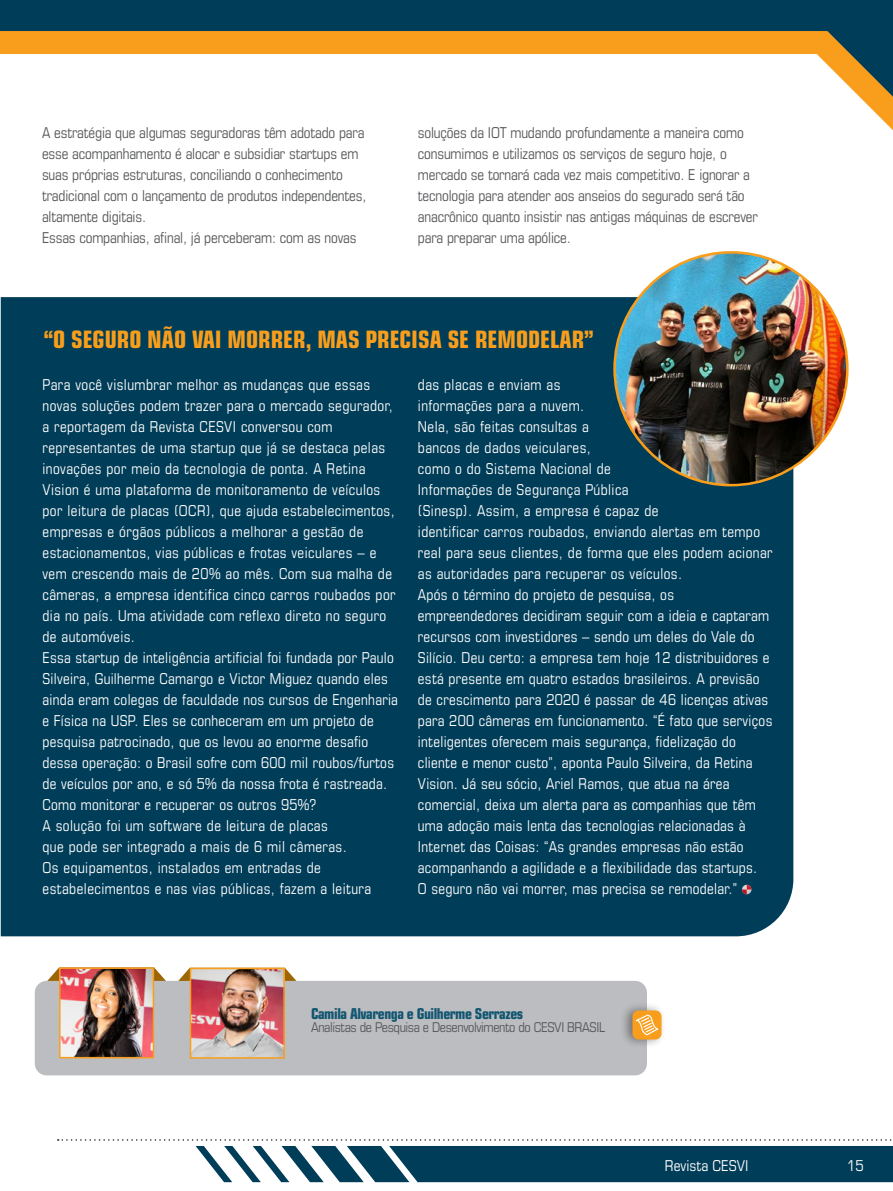
<style>
.page{position:relative;width:893px;height:1191px;background:#fff}
.page>*{position:absolute;margin:0;border:0;box-sizing:border-box;transform-origin:0 0}
.t1{font:700 condensed 24px "Eurostile LT Std";color:#f89e1c}
.t2{font:condensed 15px/21px "Eurostile LT Std";letter-spacing:.02em;color:#fff}
.t3{font:condensed 15px/21px "Eurostile LT Std";letter-spacing:-.01em;color:#57585a}
.t4{font:700 condensed 15px "Eurostile LT Std";letter-spacing:-.03em;color:#135671}
.t5{font:condensed 15px "Eurostile LT Std";color:#fff}
.t6{font:condensed 13.5px "Eurostile LT Std";letter-spacing:-.03em;color:#57585a}
</style>
<div class="page">
<svg style="left:178px;top:967px;width:119px;height:14px"></svg>
<svg style="left:47px;top:967px;width:119px;height:14px"></svg>
<div style="left:35px;top:981px;width:612px;height:94px;background:#bcbdc0;border-radius:12px"></div>
<div style="left:1px;top:297px;width:792px;height:639px;background:#003d58"></div>
<svg style="left:860px;top:97px;width:33px;height:33px"></svg>
<svg style="left:0;top:0;width:893px;height:97px"></svg>
<svg style="left:196px;top:1146px;width:697px;height:36px;background:#285b72"></svg>
<svg style="left:58px;top:1139px;width:834px;height:1px"></svg>
<svg style="left:742px;top:884px;width:9px;height:10px"></svg>
<img style="left:615px;top:252px;width:232px;height:233px;border-radius:116px">
<img style="left:62px;top:970px;width:89px;height:85px">
<div style="left:59px;top:967px;width:95px;height:91px;border:2px solid #f89e1c"></div>
<div style="left:619px;top:1001px;width:48px;height:48px;background:#231f20;opacity:.5"></div>
<div style="left:632px;top:1010px;width:29px;height:29px;background:#f89e1c;border-radius:6px"></div>
<svg style="left:635px;top:1015px;width:26px;height:21px"></svg>
<img style="left:193px;top:970px;width:89px;height:85px">
<div style="left:190px;top:967px;width:95px;height:91px;border:2px solid #f89e1c"></div>
<p class="t3" style="left:42px;top:122px;width:326px">A estratégia que algumas seguradoras têm adotado para esse acompanhamento é alocar e subsidiar startups em suas próprias estruturas, conciliando o conhecimento tradicional com o lançamento de produtos independentes, altamente digitais.</p>
<p class="t3" style="left:42px;top:227px;width:316px">Essas companhias, afinal, já perceberam: com as novas</p>
<p class="t3" style="left:418px;top:122px;width:341px">soluções da IOT mudando profundamente a maneira como consumimos e utilizamos os serviços de seguro hoje, o mercado se tornará cada vez mais competitivo. E ignorar a tecnologia para atender aos anseios do segurado será tão anacrônico quanto insistir nas antigas máquinas de escrever para preparar uma apólice.</p>
<p class="t1" style="left:44px;top:325px;width:552px">“O SEGURO NÃO VAI MORRER, MAS PRECISA SE REMODELAR”</p>
<p class="t2" style="left:43px;top:374px;width:355px">Para você vislumbrar melhor as mudanças que essas novas soluções podem trazer para o mercado segurador, a reportagem da Revista CESVI conversou com representantes de uma startup que já se destaca pelas inovações por meio da tecnologia de ponta. A Retina Vision é uma plataforma de monitoramento de veículos por leitura de placas (OCR), que ajuda estabelecimentos, empresas e órgãos públicos a melhorar a gestão de estacionamentos, vias públicas e frotas veiculares – e vem crescendo mais de 20% ao mês. Com sua malha de câmeras, a empresa identifica cinco carros roubados por dia no país. Uma atividade com reflexo direto no seguro de automóveis.</p>
<p class="t2" style="left:43px;top:647px;width:357px">Essa startup de inteligência artificial foi fundada por Paulo Silveira, Guilherme Camargo e Victor Miguez quando eles ainda eram colegas de faculdade nos cursos de Engenharia e Física na USP. Eles se conheceram em um projeto de pesquisa patrocinado, que os levou ao enorme desafio dessa operação: o Brasil sofre com 600 mil roubos/furtos de veículos por ano, e só 5% da nossa frota é rastreada.<br>Como monitorar e recuperar os outros 95%?</p>
<p class="t2" style="left:43px;top:815px;width:330px">A solução foi um software de leitura de placas<br>que pode ser integrado a mais de 6 mil câmeras.<br>Os equipamentos, instalados em entradas de estabelecimentos e nas vias públicas, fazem a leitura</p>
<p class="t2" style="left:418px;top:374px;width:356px">das placas e enviam as<br>informações para a nuvem.<br>Nela, são feitas consultas a<br>bancos de dados veiculares,<br>como o do Sistema Nacional de<br>Informações de Segurança Pública<br>(Sinesp). Assim, a empresa é capaz de<br>identificar carros roubados, enviando alertas em tempo real para seus clientes, de forma que eles podem acionar as autoridades para recuperar os veículos.</p>
<p class="t2" style="left:418px;top:584px;width:356px">Após o término do projeto de pesquisa, os empreendedores decidiram seguir com a ideia e captaram recursos com investidores – sendo um deles do Vale do Silício. Deu certo: a empresa tem hoje 12 distribuidores e está presente em quatro estados brasileiros. A previsão de crescimento para 2020 é passar de 46 licenças ativas para 200 câmeras em funcionamento. “É fato que serviços inteligentes oferecem mais segurança, fidelização do cliente e menor custo”, aponta Paulo Silveira, da Retina Vision. Já seu sócio, Ariel Ramos, que atua na área comercial, deixa um alerta para as companhias que têm uma adoção mais lenta das tecnologias relacionadas à Internet das Coisas: “As grandes empresas não estão acompanhando a agilidade e a flexibilidade das startups.<br>O seguro não vai morrer, mas precisa se remodelar.”</p>
<p class="t4" style="left:311px;top:1004px;width:214px">Camila Alvarenga e Guilherme Serrazes</p>
<p class="t6" style="left:311px;top:1019px;width:296px">Analistas de Pesquisa e Desenvolvimento do CESVI BRASIL</p>
<p class="t5" style="left:665px;top:1157px;width:85px">Revista CESVI</p>
<p class="t2" style="left:847px;top:1155px;width:18px">15</p>
</div>
